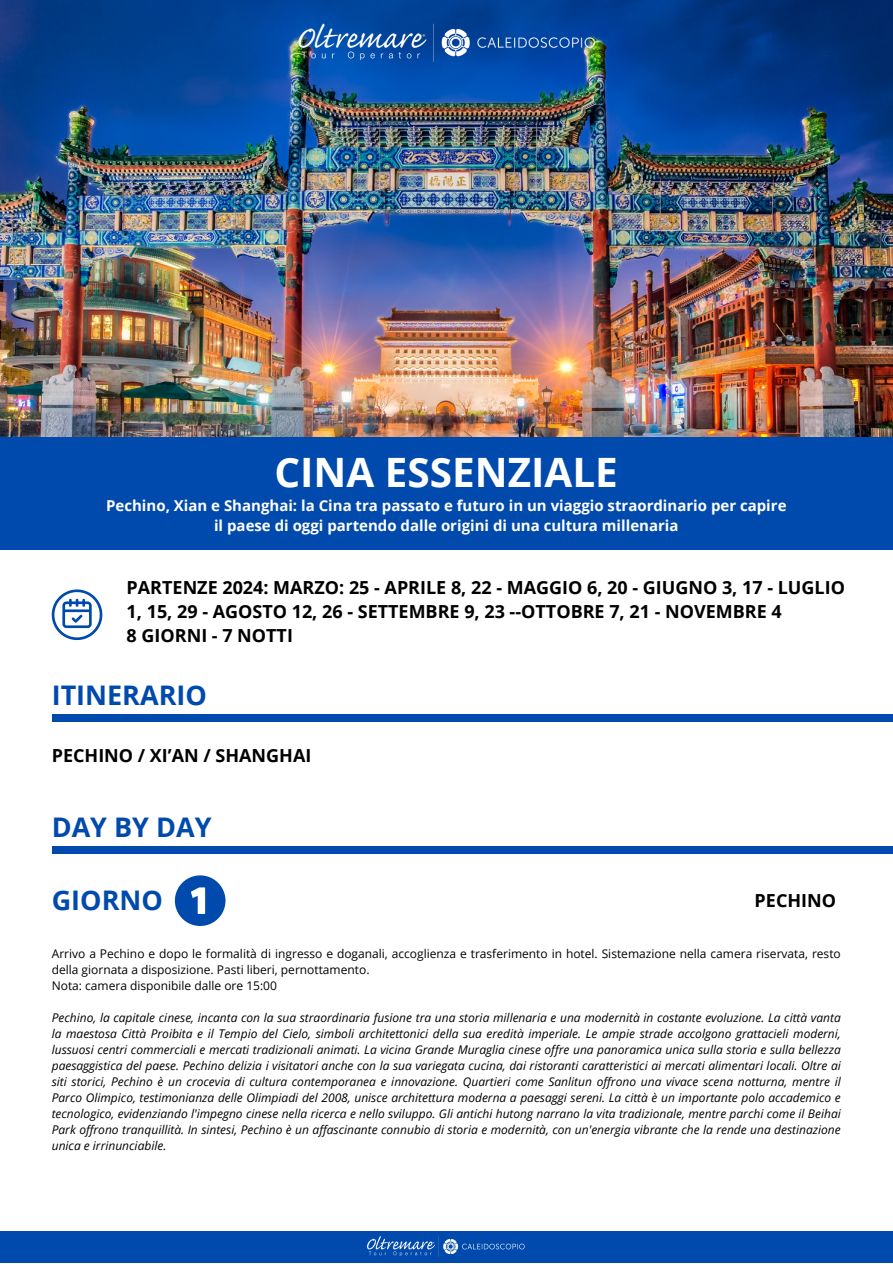
<style>
.page{position:relative;width:893px;height:1264px;background:#fff}
.page>*{position:absolute;margin:0;border:0;box-sizing:border-box;transform-origin:0 0}
.t1{font:700 40.5px "Open Sans";color:#fff}
.t2{font:700 27px "Open Sans";color:#004aad}
.t3{font:700 18px/24.8px "Open Sans";color:#000}
.t4{font:700 15px "Open Sans";color:#fff}
.t5{font:italic 12px/16px "Open Sans";color:#000;text-align:justify}
.t6{font:12px/16px "Open Sans";color:#000}
</style>
<div class="page">
<img style="left:0;top:0;width:892px;height:438px">
<div style="left:0;top:438px;width:892px;height:112px;background:#004aad"></div>
<div style="left:52px;top:846px;width:840px;height:8px;background:#004aad"></div>
<div style="left:52px;top:714px;width:840px;height:7px;background:#004aad"></div>
<img style="left:289px;top:19px;width:315px;height:48px">
<svg style="left:52px;top:589px;width:50px;height:51px"></svg>
<svg style="left:175px;top:875px;width:50px;height:51px"></svg>
<div style="left:0;top:1230px;width:892px;height:32px;background:#004aad"></div>
<img style="left:366px;top:1236px;width:159px;height:21px">
<p class="t1" style="left:274px;top:444px;width:345px">CINA ESSENZIALE</p>
<p class="t4" style="left:106px;top:495px;width:681px">Pechino, Xian e Shanghai: la Cina tra passato e futuro in un viaggio straordinario per capire</p>
<p class="t4" style="left:214px;top:515px;width:466px">il paese di oggi partendo dalle origini di una cultura millenaria</p>
<p class="t3" style="left:127px;top:574px;width:719px">PARTENZE 2024: MARZO: 25 - APRILE 8, 22 - MAGGIO 6, 20 - GIUGNO 3, 17 - LUGLIO<br>1, 15, 29 - AGOSTO 12, 26 - SETTEMBRE 9, 23 --OTTOBRE 7, 21 - NOVEMBRE 4</p>
<p class="t3" style="left:127px;top:622px;width:168px">8 GIORNI - 7 NOTTI</p>
<p class="t2" style="left:52px;top:676px;width:157px">ITINERARIO</p>
<p class="t3" style="left:52px;top:742px;width:261px">PECHINO / XI’AN / SHANGHAI</p>
<p class="t2" style="left:52px;top:808px;width:161px">DAY BY DAY</p>
<p class="t2" style="left:52px;top:881px;width:113px">GIORNO</p>
<p class="t3" style="left:754px;top:887px;width:83px">PECHINO</p>
<p class="t6" style="left:52px;top:945px;width:790px">Arrivo a Pechino e dopo le formalità di ingresso e doganali, accoglienza e trasferimento in hotel. Sistemazione nella camera riservata, resto della giornata a disposizione. Pasti liberi, pernottamento.</p>
<p class="t6" style="left:52px;top:977px;width:227px">Nota: camera disponibile dalle ore 15:00</p>
<p class="t5" style="left:52px;top:1009px;width:790px">Pechino, la capitale cinese, incanta con la sua straordinaria fusione tra una storia millenaria e una modernità in costante evoluzione. La città vanta la maestosa Città Proibita e il Tempio del Cielo, simboli architettonici della sua eredità imperiale. Le ampie strade accolgono grattacieli moderni, lussuosi centri commerciali e mercati tradizionali animati. La vicina Grande Muraglia cinese offre una panoramica unica sulla storia e sulla bellezza paesaggistica del paese. Pechino delizia i visitatori anche con la sua variegata cucina, dai ristoranti caratteristici ai mercati alimentari locali. Oltre ai siti storici, Pechino è un crocevia di cultura contemporanea e innovazione. Quartieri come Sanlitun offrono una vivace scena notturna, mentre il Parco Olimpico, testimonianza delle Olimpiadi del 2008, unisce architettura moderna a paesaggi sereni. La città è un importante polo accademico e tecnologico, evidenziando l'impegno cinese nella ricerca e nello sviluppo. Gli antichi hutong narrano la vita tradizionale, mentre parchi come il Beihai Park offrono tranquillità. In sintesi, Pechino è un affascinante connubio di storia e modernità, con un'energia vibrante che la rende una destinazione unica e irrinunciabile.</p>
</div>
